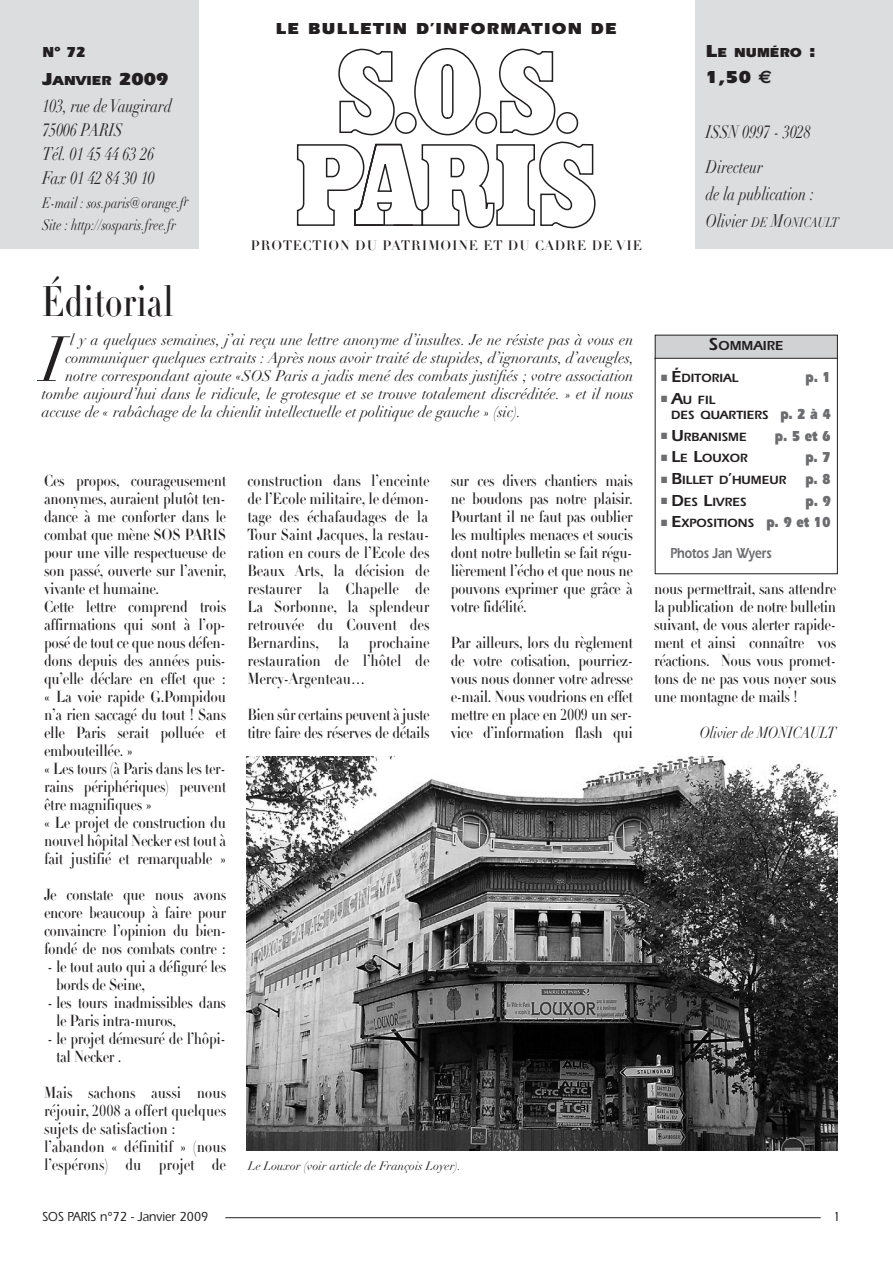
<style>
.page{position:relative;width:893px;height:1263px;background:#fff}
.page>*{position:absolute;margin:0;border:0;box-sizing:border-box;transform-origin:0 0}
.t1{font:italic 62.7px "Didot LH";color:#231f20}
.t2{font:42px "Didot LH Headline";color:#231f20;scale:.8 1}
.t3{font:italic 18px/24px "Didot LH";color:#231f20;scale:.8 1}
.t4{font:900 18px "Itc Eras";color:#231f20}
.t5{font:900 16.5px "Itc Eras";letter-spacing:.07em;color:#231f20}
.t6{font:15.75px/18px "Didot LH Headline";letter-spacing:-.02em;color:#231f20;scale:.89 1}
.t7{font:italic 15.75px "Didot LH";letter-spacing:-.01em;color:#231f20;scale:.85 1}
.t8{font:italic 15.3px "Didot LH";color:#231f20}
.t9{font:italic 15px/22.5px "Didot LH";color:#231f20;scale:.8 1}
.t10{font:900 15px "Itc Eras";color:#6c6d70;scale:.8 1}
.t11{font:600 15px "Itc Eras";letter-spacing:-.015em;color:#6c6d70;scale:.8 1}
.t12{font:900 15px "Itc Eras";color:#231f20;scale:.9 1}
.t13{font:13.5px "Didot LH Headline";letter-spacing:.055em;color:#231f20}
.t14{font:500 13.5px "Itc Eras";color:#231f20;scale:.9 1}
.t15{font:900 13.5px "Itc Eras";color:#231f20}
.t16{font:italic 13.5px "Didot LH";color:#231f20;scale:.8 1}
.t17{font:600 13.5px "Itc Eras";color:#231f20}
.t18{font:600 12.3px/15.3px "Itc Eras";color:#231f20}
.t19{font:italic 12px "Didot LH";color:#231f20}
.s1{font-size:18px}
.s2{font-family:"Euro Sans";font-weight:700}
.s3{color:#6c6d70}
.s4{font-size:16.5px}
.s5{font-weight:900;font-size:15px;color:#6c6d70}
</style>
<div class="page">
<hr style="left:225px;top:1217px;width:596px;height:1px;background:#231f20">
<div style="left:0;top:0;width:893px;height:249px;background:#dcdddf"></div>
<div style="left:199px;top:0;width:495px;height:250px;background:#fff"></div>
<svg style="left:499px;top:49px;width:57px;height:87px"></svg>
<svg style="left:338px;top:49px;width:57px;height:87px"></svg>
<div style="left:395px;top:112px;width:22px;height:22px;border:1px solid #231f20;border-radius:50%"></div>
<div style="left:475px;top:112px;width:22px;height:22px;border:1px solid #231f20;border-radius:50%"></div>
<div style="left:556px;top:112px;width:22px;height:22px;border:1px solid #231f20;border-radius:50%"></div>
<div style="left:414px;top:48px;width:67px;height:87px;border:1px solid #231f20;border-radius:50%"></div>
<svg style="left:441px;top:64px;width:13px;height:55px"></svg>
<svg style="left:296px;top:142px;width:300px;height:87px"></svg>
<div style="left:655px;top:335px;width:182px;height:24px;background:#d1d2d4"></div>
<div style="left:655px;top:358px;width:183px;height:216px;border:1px solid #231f20"></div>
<img style="left:247px;top:757px;width:591px;height:393px">
<p class="t12" style="left:43px;top:46px;width:50px">N° 72</p>
<p class="t15" style="left:43px;top:76px;width:128px"><span class="s1">J</span>ANVIER <span class="s1">2009</span></p>
<p class="t3" style="left:43px;top:95px;width:163px">103, rue deVaugirard<br>75006 PARIS<br>Tél. 01 45 44 63 26<br>Fax 01 42 84 30 10</p>
<p class="t9" style="left:43px;top:193px;width:184px">E-mail : sos.paris@ orange.fr<br>Site : http://sosparis.free.fr</p>
<h2 class="t2" style="left:42px;top:285px;width:166px">Éditorial</h2>
<p class="t5" style="left:276px;top:23px;width:343px">LE BULLETIN D’INFORMATION DE</p>
<p class="t13" style="left:251px;top:240px;width:393px">PROTECTION DU PATRIMOINE ET DU CADRE DE VIE</p>
<h1 class="t1" style="left:42px;top:333px;width:25px">I</h1>
<p class="t8" style="left:70px;top:333px;width:565px">l y a quelques semaines, j’ai reçu une lettre anonyme d’insultes. Je ne résiste pas à vous en</p>
<p class="t8" style="left:66px;top:351px;width:570px">communiquer quelques extraits : Après nous avoir traité de stupides, d’ignorants, d’aveugles,</p>
<p class="t8" style="left:66px;top:369px;width:570px">notre correspondant ajoute «SOS Paris a jadis mené des combats justifiés ; votre association</p>
<p class="t8" style="left:42px;top:387px;width:593px">tombe aujourd’hui dans le ridicule, le grotesque et se trouve totalement discréditée. » et il nous</p>
<p class="t8" style="left:42px;top:405px;width:481px">accuse de « rabâchage de la chienlit intellectuelle et politique de gauche » (sic).</p>
<p class="t6" style="left:44px;top:473px;width:207px">Ces propos, courageusement anonymes, auraient plutôt ten&shy;dance à me conforter dans le combat que mène SOS PARIS pour une ville respectueuse de son passé, ouverte sur l’avenir, vivante et humaine.<br>Cette lettre comprend trois affirmations qui sont à l’op&shy;posé de tout ce que nous défen&shy;dons depuis des années puis&shy;qu’elle déclare en effet que : « La voie rapide G.Pompidou n’a rien saccagé du tout ! Sans elle Paris serait polluée et embouteillée. »<br>« Les tours (à Paris dans les ter&shy;rains périphériques) peuvent être magnifiques »<br>« Le projet de construction du nouvel hôpital Necker est tout à fait justifié et remarquable »</p>
<p class="t6" style="left:44px;top:887px;width:206px;text-align:justify">Je constate que nous avons encore beaucoup à faire pour convaincre l’opinion du bien&shy;fondé de nos combats contre :</p>
<p class="t6" style="left:56px;top:959px;width:193px;text-indent:-8px">- le tout auto qui a défiguré les bords de Seine,</p>
<p class="t6" style="left:56px;top:995px;width:193px;text-indent:-8px">- les tours inadmissibles dans le Paris intra-muros,</p>
<p class="t6" style="left:56px;top:1031px;width:192px;text-indent:-8px">- le projet démesuré de l’hôpi&shy;tal Necker .</p>
<p class="t6" style="left:44px;top:1085px;width:206px">Mais sachons aussi nous réjouir, 2008 a offert quelques sujets de satisfaction : l’abandon « définitif » (nous l’espérons) du projet de</p>
<p class="t6" style="left:247px;top:473px;width:206px;text-align:justify">construction dans l’enceinte de l’Ecole militaire, le démon&shy;tage des échafaudages de la Tour Saint Jacques, la restau&shy;ration en cours de l’Ecole des Beaux Arts, la décision de restaurer la Chapelle de La Sorbonne, la splendeur retrouvée du Couvent des Bernardins, la prochaine restauration de l’hôtel de Mercy-Argenteau…</p>
<p class="t6" style="left:247px;top:707px;width:206px">Bien sûr certains peuvent à juste titre faire des réserves de détails</p>
<p class="t6" style="left:451px;top:473px;width:206px;text-align:justify">sur ces divers chantiers mais ne boudons pas notre plaisir.<br>Pourtant il ne faut pas oublier les multiples menaces et soucis dont notre bulletin se fait régu&shy;lièrement l’écho et que nous ne pouvons exprimer que grâce à votre fidélité.</p>
<p class="t6" style="left:451px;top:635px;width:206px;text-align:justify">Par ailleurs, lors du règlement de votre cotisation, pourriez&shy;vous nous donner votre adresse e-mail. Nous voudrions en effet mettre en place en 2009 un ser&shy;vice d’information flash qui</p>
<p class="t19" style="left:248px;top:1161px;width:215px">Le Louxor (voir article de François Loyer).</p>
<p class="t15" style="left:706px;top:48px;width:111px"><span class="s1">L</span>E NUMÉRO <span class="s1">:</span></p>
<p class="t4" style="left:706px;top:70px;width:68px">1,50 <span class="s2">€</span></p>
<p class="t3" style="left:706px;top:115px;width:133px;line-height:35.5px">ISSN 0997 - 3028<br>Directeur</p>
<p class="t3" style="left:706px;top:184px;width:137px">de la publication :</p>
<p class="t16" style="left:706px;top:217px;width:168px"><span class="s1">Olivier</span> DE <span class="s1">M</span>ONICAULT</p>
<p class="t17" style="left:709px;top:341px;width:76px"><span class="s1">S</span>OMMAIRE</p>
<p class="t18" style="left:661px;top:372px;width:79px"><span class="s3">■</span> <span class="s4">É</span>DITORIAL</p>
<p class="t10" style="left:806px;top:372px;width:33px">p. 1</p>
<p class="t18" style="left:671px;top:393px;width:161px;text-indent:-10px"><span class="s3">■</span> <span class="s4">A</span>U FIL<br>DES QUARTIERS <span class="s5">p. 2 à 4</span></p>
<p class="t18" style="left:661px;top:430px;width:87px"><span class="s3">■</span> <span class="s4">U</span>RBANISME</p>
<p class="t10" style="left:775px;top:430px;width:71px">p.5et6</p>
<p class="t18" style="left:661px;top:452px;width:88px"><span class="s3">■</span> <span class="s4">L</span>E <span class="s4">L</span>OUXOR</p>
<p class="t10" style="left:805px;top:452px;width:33px">p. 7</p>
<p class="t18" style="left:661px;top:474px;width:127px"><span class="s3">■</span> <span class="s4">B</span>ILLET D<span class="s4">’</span>HUMEUR</p>
<p class="t10" style="left:805px;top:474px;width:33px">p. 8</p>
<p class="t18" style="left:661px;top:495px;width:87px"><span class="s3">■</span> <span class="s4">D</span>ES <span class="s4">L</span>IVRES</p>
<p class="t10" style="left:806px;top:495px;width:33px">p. 9</p>
<p class="t18" style="left:661px;top:517px;width:171px"><span class="s3">■</span> <span class="s4">E</span>XPOSITIONS <span class="s5">p. 9 et 10</span></p>
<p class="t11" style="left:670px;top:548px;width:128px">Photos Jan Wyers</p>
<p class="t6" style="left:654px;top:581px;width:206px;text-align:justify">nous permettrait, sans attendre la publication de notre bulletin suivant, de vous alerter rapide&shy;ment et ainsi connaître vos réactions. Nous vous promet&shy;tons de ne pas vous noyer sous une montagne de mails !</p>
<p class="t7" style="left:700px;top:726px;width:162px">Olivier de MONICAULT</p>
<p class="t14" style="left:43px;top:1212px;width:186px">SOS PARIS n°72 - Janvier 2009</p>
<p class="t14" style="left:833px;top:1212px;width:9px">1</p>
</div>
